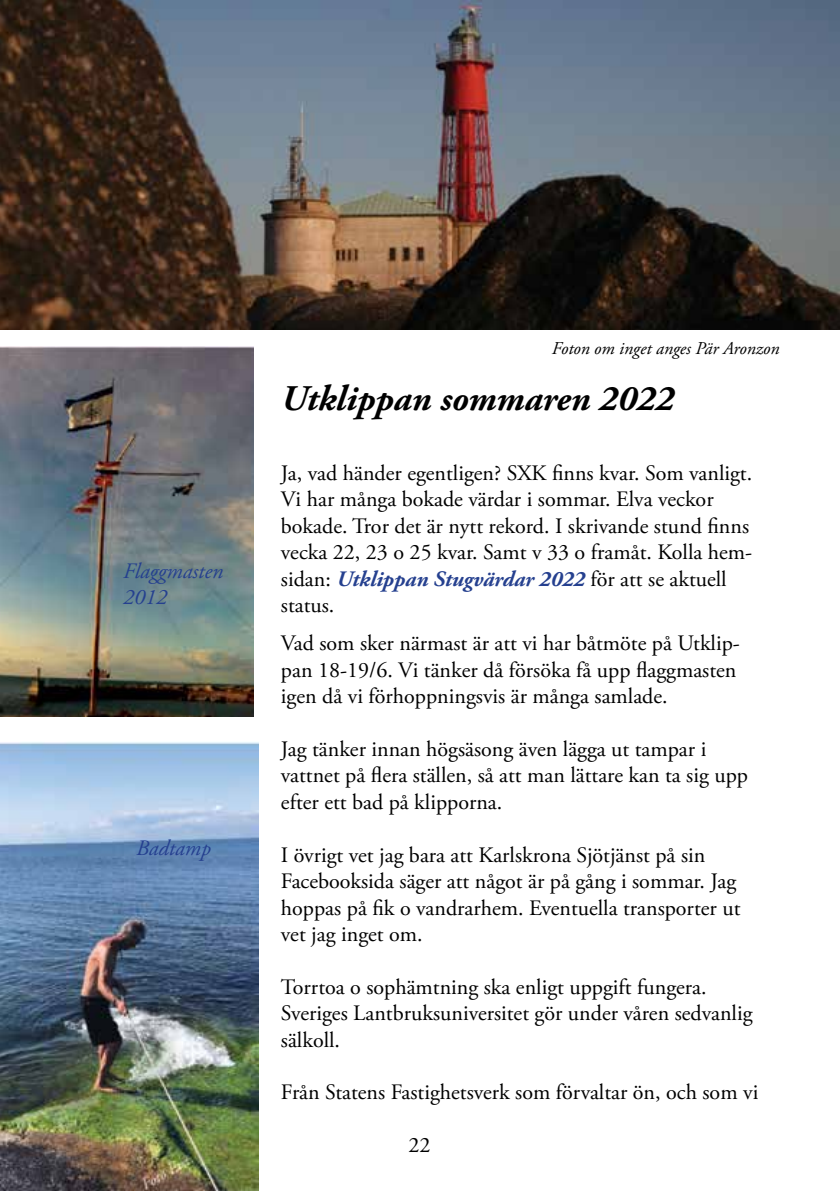
<style>
.page{position:relative;width:840px;height:1191px;background:#fff}
.page>*{position:absolute;margin:0;border:0;box-sizing:border-box;transform-origin:0 0}
.t1{font:italic 700 36px "Adobe Garamond Pro";color:#000}
.t2{font:22px/26.4px "Adobe Garamond Pro";color:#000}
.t3{font:italic 22px/26.4px "Adobe Garamond Pro";color:#25408f}
.t4{font:italic 18px "Adobe Garamond Pro";color:#000}
.s1{font-weight:700;font-style:italic;color:#25408f}
</style>
<div class="page">
<img style="left:0;top:0;width:839px;height:329px">
<img style="left:0;top:346px;width:254px;height:370px">
<img style="left:0;top:742px;width:259px;height:449px">
<p class="t3" style="left:123px;top:558px;width:101px">Flaggmasten<br>2012</p>
<p class="t3" style="left:136px;top:835px;width:76px">Badtamp</p>
<p class="t4" style="left:551px;top:337px;width:229px">Foton om inget anges Pär Aronzon</p>
<h1 class="t1" style="left:281px;top:378px;width:394px">Utklippan sommaren 2022</h1>
<p class="t2" style="left:281px;top:460px;width:472px">Ja, vad händer egentligen? SXK finns kvar. Som vanligt.<br>Vi har många bokade värdar i sommar. Elva veckor bokade. Tror det är nytt rekord. I skrivande stund finns vecka 22, 23 o 25 kvar. Samt v 33 o framåt. Kolla hem&shy;sidan: <span class="s1">Utklippan Stugvärdar 2022</span> för att se aktuell status.</p>
<p class="t2" style="left:281px;top:631px;width:460px">Vad som sker närmast är att vi har båtmöte på Utklip&shy;pan 18-19/6. Vi tänker då försöka få upp flaggmasten igen då vi förhoppningsvis är många samlade.</p>
<p class="t2" style="left:281px;top:736px;width:468px">Jag tänker innan högsäsong även lägga ut tampar i vattnet på flera ställen, så att man lättare kan ta sig upp efter ett bad på klipporna.</p>
<p class="t2" style="left:281px;top:842px;width:461px">I övrigt vet jag bara att Karlskrona Sjötjänst på sin Facebooksida säger att något är på gång i sommar. Jag hoppas på fik o vandrarhem. Eventuella transporter ut vet jag inget om.</p>
<p class="t2" style="left:281px;top:974px;width:473px">Torrtoa o sophämtning ska enligt uppgift fungera.<br>Sveriges Lantbruksuniversitet gör under våren sedvanlig sälkoll.</p>
<p class="t2" style="left:281px;top:1080px;width:478px">Från Statens Fastighetsverk som förvaltar ön, och som vi</p>
<p class="t2" style="left:408px;top:1132px;width:23px">22</p>
</div>
